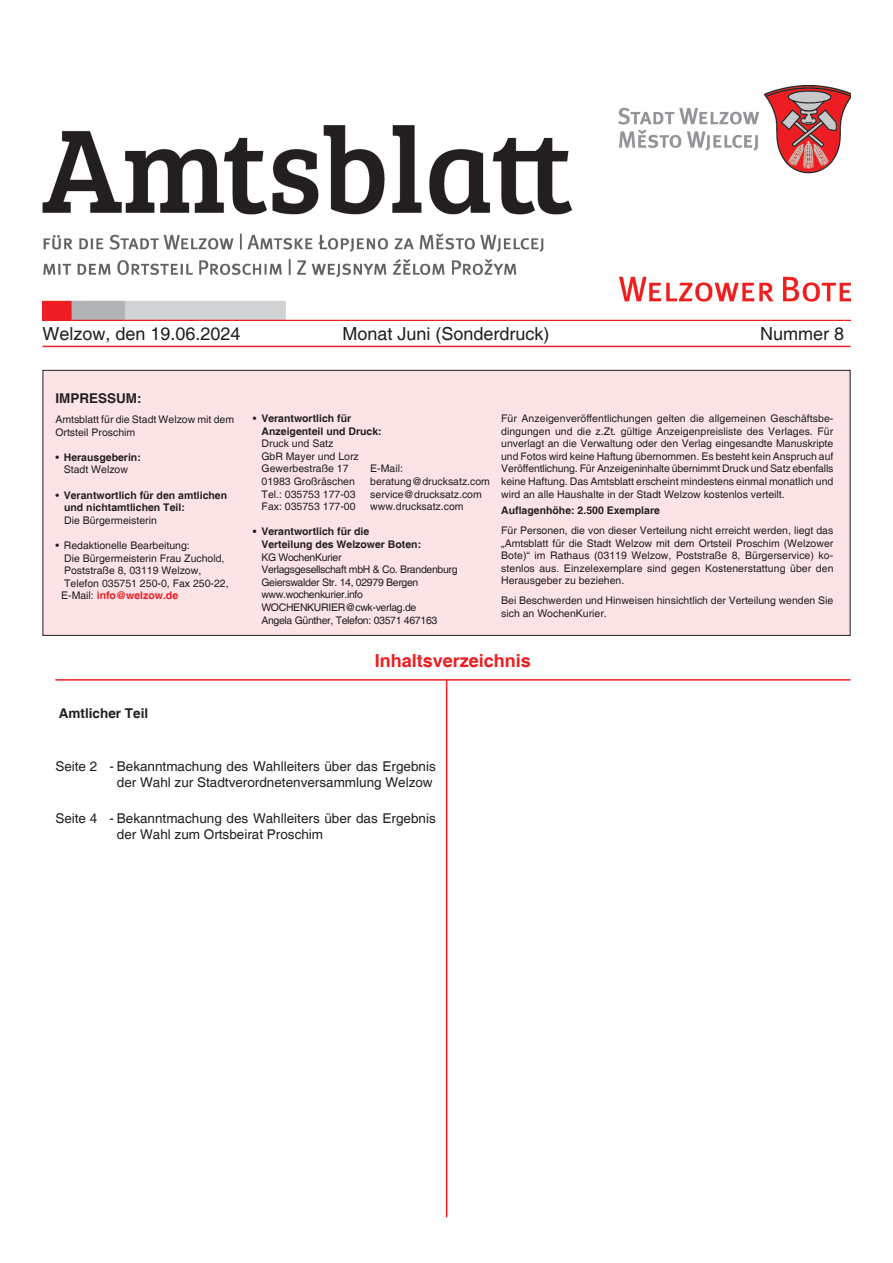
<style>
.page{position:relative;width:893px;height:1263px;background:#fff}
.page>*{position:absolute;margin:0;border:0;box-sizing:border-box;transform-origin:0 0}
.t1{font:18px "Helvetica";color:#231f20}
.t2{font:700 18px "Helvetica";color:#ee1d23}
.t3{font:13.5px/16.2px "Helvetica";color:#231f20;text-align:right}
.t4{font:700 13.5px "Helvetica";color:#231f20}
.t5{font:10.5px/12.6px "Helvetica";color:#231f20}
.t6{font:700 10.5px/12.6px "Helvetica";color:#231f20}
.t7{font:10.5px/12.6px "Helvetica";letter-spacing:-.03em;color:#231f20}
.s1{font-weight:400}
.s2{font-weight:700;color:#ee1d23}
</style>
<div class="page">
<hr style="left:43px;top:346px;width:807px;height:1px;background:#ee1d23">
<div style="left:43px;top:370px;width:807px;height:265px;background:#fce4e6"></div>
<img style="left:43px;top:85px;width:807px;height:236px">
<hr style="left:55px;top:679px;width:795px;height:2px;background:#ee1d23">
<hr style="left:446px;top:679px;width:1px;height:538px;background:#ee1d23">
<h1 class="t1" style="left:43px;top:323px;width:200px">Welzow, den 19.06.2024</h1>
<h1 class="t1" style="left:343px;top:323px;width:209px">Monat Juni (Sonderdruck)</h1>
<h1 class="t1" style="left:760px;top:323px;width:86px">Nummer 8</h1>
<p class="t4" style="left:55px;top:390px;width:88px">IMPRESSUM:</p>
<p class="t5" style="left:55px;top:413px;width:180px">Amtsblatt für die Stadt Welzow mit dem<br>Ortsteil Proschim</p>
<p class="t6" style="left:55px;top:451px;width:87px;text-align:center"><span class="s1">•</span> Herausgeberin:<br><span class="s1">Stadt Welzow</span></p>
<p class="t6" style="left:64px;top:489px;width:165px;text-indent:-9px"><span class="s1">•</span> Verantwortlich für den amtlichen und nichtamtlichen Teil:</p>
<p class="t5" style="left:64px;top:514px;width:94px">Die Bürgermeisterin</p>
<p class="t5" style="left:61px;top:539px;width:169px;text-indent:-6px">• Redaktionelle Bearbeitung:<br>Die Bürgermeisterin Frau Zuchold,<br>Poststraße 8, 03119 Welzow,<br>Telefon 035751 250-0, Fax 250-22,<br>E-Mail: <span class="s2">info@welzow.de</span></p>
<p class="t4" style="left:59px;top:705px;width:91px">Amtlicher Teil</p>
<p class="t5" style="left:501px;top:412px;width:334px;text-align:justify">Für Anzeigenveröffentlichungen gelten die allgemeinen Geschäftsbe&shy;dingungen und die z.Zt. gültige Anzeigenpreisliste des Verlages. Für unverlagt an die Verwaltung oder den Verlag eingesandte Manuskripte und Fotos wird keine Haftung übernommen. Es besteht kein Anspruch auf Veröffentlichung. Für Anzeigeninhalte übernimmt Druck und Satz ebenfalls keine Haftung. Das Amtsblatt erscheint mindestens einmal monatlich und wird an alle Haushalte in der Stadt Welzow kostenlos verteilt.</p>
<p class="t6" style="left:501px;top:504px;width:160px">Auflagenhöhe: 2.500 Exemplare</p>
<p class="t5" style="left:501px;top:524px;width:334px;text-align:justify">Für Personen, die von dieser Verteilung nicht erreicht werden, liegt das „Amtsblatt für die Stadt Welzow mit dem Ortsteil Proschim (Welzower Bote)“ im Rathaus (03119 Welzow, Poststraße 8, Bürgerservice) ko&shy;stenlos aus. Einzelexemplare sind gegen Kostenerstattung über den Herausgeber zu beziehen.</p>
<p class="t5" style="left:501px;top:595px;width:334px">Bei Beschwerden und Hinweisen hinsichtlich der Verteilung wenden Sie sich an WochenKurier.</p>
<h1 class="t2" style="left:375px;top:649px;width:158px">Inhaltsverzeichnis</h1>
<p class="t6" style="left:262px;top:413px;width:122px;text-indent:-9px"><span class="s1">•</span> Verantwortlich für<br>Anzeigenteil und Druck:</p>
<p class="t5" style="left:261px;top:438px;width:99px">Druck und Satz<br>GbR Mayer und Lorz<br>Gewerbestraße 17</p>
<p class="t5" style="left:370px;top:463px;width:34px">E-Mail:</p>
<p class="t5" style="left:262px;top:475px;width:95px">01983 Großräschen</p>
<p class="t5" style="left:370px;top:475px;width:121px">beratung@drucksatz.com</p>
<p class="t5" style="left:262px;top:488px;width:95px">Tel.: 035753 177-03</p>
<p class="t5" style="left:370px;top:488px;width:113px">service@drucksatz.com</p>
<p class="t5" style="left:262px;top:501px;width:95px">Fax: 035753 177-00</p>
<p class="t5" style="left:370px;top:501px;width:95px">www.drucksatz.com</p>
<p class="t6" style="left:261px;top:526px;width:161px;text-indent:-8px">• Verantwortlich für die<br>Verteilung des Welzower Boten:</p>
<p class="t7" style="left:261px;top:551px;width:198px">KG WochenKurier<br>Verlagsgesellschaft mbH &amp; Co. Brandenburg<br>Geierswalder Str. 14, 02979 Bergen www.wochenkurier.info<br>WOCHENKURIER@cwk-verlag.de<br>Angela Günther, Telefon: 03571 467163</p>
<p class="t3" style="left:55px;top:759px;width:382px">Seite 2 - Bekanntmachung des Wahlleiters über das Ergebnis der Wahl zur Stadtverordnetenversammlung Welzow</p>
<p class="t3" style="left:117px;top:810px;width:320px;text-align:left;text-indent:-62px">Seite 4 - Bekanntmachung des Wahlleiters über das Ergebnis der Wahl zum Ortsbeirat Proschim</p>
</div>
